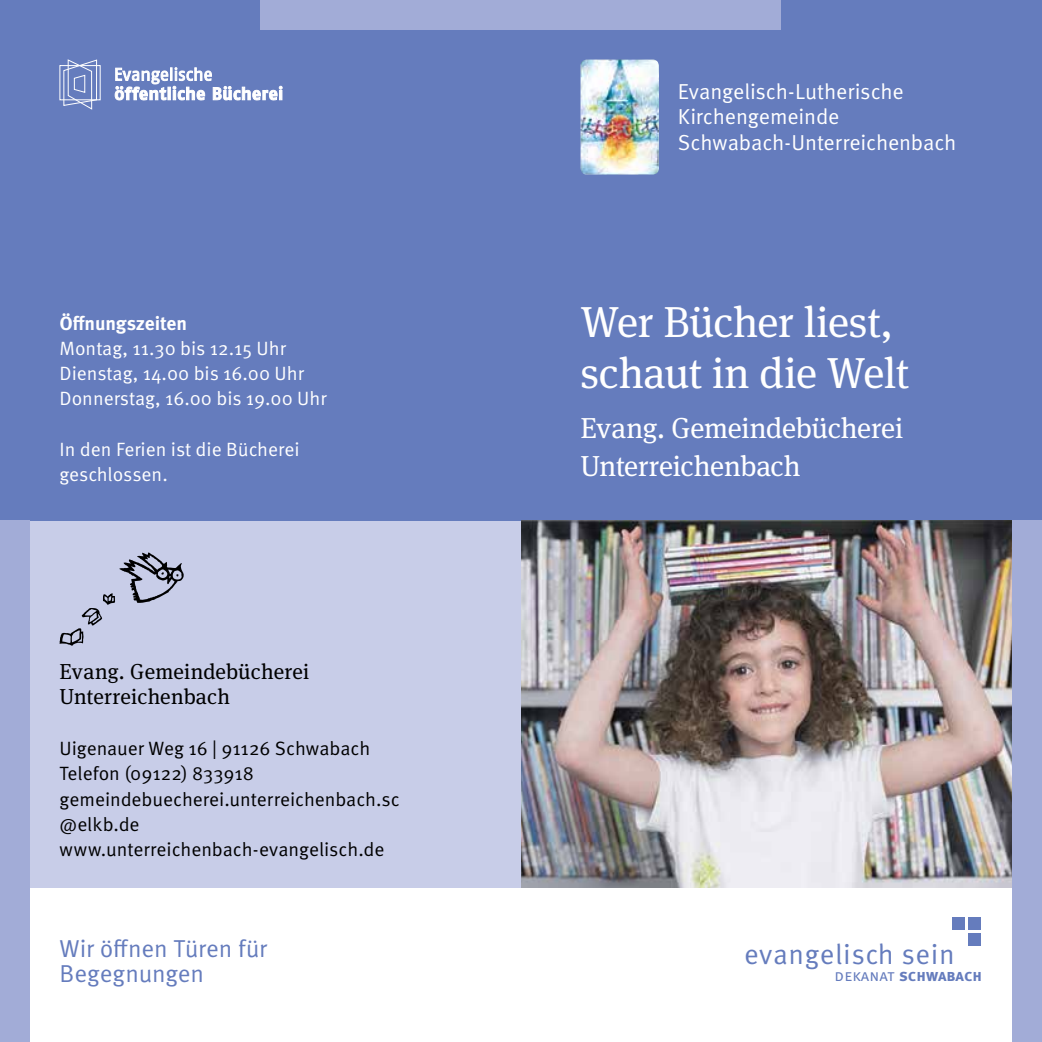
<style>
.page{position:relative;width:1042px;height:1042px;background:#fff}
.page>*{position:absolute;margin:0;border:0;box-sizing:border-box;transform-origin:0 0}
.t1{font:43.4px/50.6px "Meta Serif OT";letter-spacing:-.01em;color:#fff}
.t2{font:28.88px/38px "Meta Serif OT";letter-spacing:-.01em;color:#fff}
.t3{font:28.18px "Meta OT";letter-spacing:.02em;color:#657cbd}
.t4{font:24.5px/25.2px "Meta OT";letter-spacing:-.005em;color:#657cbd}
.t5{font:21.7px/25.2px "Meta OT";letter-spacing:-.01em;color:#fff}
.t6{font:21.7px/25.2px "Meta Serif OT";letter-spacing:.005em;color:#000}
.t7{font:19.25px/25.2px "Meta OT";letter-spacing:-.005em;color:#000}
.t8{font:19.25px/25.2px "Meta OT";color:#fff}
.t9{font:700 19.25px "Meta OT";letter-spacing:-.005em;color:#fff}
.t10{font:16.45px "Meta Bold Caps";color:#657cbd}
.s1{font-family:"Meta Normal Caps"}
</style>
<div class="page">
<div style="left:0;top:0;width:1042px;height:521px;background:#657cbd"></div>
<div style="left:30px;top:521px;width:491px;height:366px;background:#c8cde8"></div>
<img style="left:521px;top:521px;width:491px;height:366px">
<img style="left:580px;top:60px;width:79px;height:115px">
<div style="left:952px;top:918px;width:13px;height:12px;background:#657cbd"></div>
<div style="left:968px;top:918px;width:12px;height:12px;background:#657cbd"></div>
<div style="left:968px;top:933px;width:12px;height:13px;background:#657cbd"></div>
<div style="left:260px;top:0;width:521px;height:30px;background:#a2acd7"></div>
<div style="left:0;top:521px;width:30px;height:521px;background:#a2acd7"></div>
<div style="left:1012px;top:521px;width:30px;height:521px;background:#a2acd7"></div>
<svg style="left:115px;top:67px;width:167px;height:33px"></svg>
<div style="left:60px;top:65px;width:41px;height:35px;border:1px solid #fff"></div>
<svg style="left:63px;top:60px;width:34px;height:49px"></svg>
<svg style="left:60px;top:552px;width:124px;height:93px"></svg>
<p class="t9" style="left:60px;top:311px;width:129px">Öffnungszeiten</p>
<p class="t8" style="left:60px;top:336px;width:269px">Montag, 11.30 bis 12.15 Uhr<br>Dienstag, 14.00 bis 16.00 Uhr<br>Donnerstag, 16.00 bis 19.00 Uhr</p>
<p class="t8" style="left:60px;top:437px;width:241px">In den Ferien ist die Bücherei geschlossen.</p>
<p class="t6" style="left:60px;top:659px;width:251px">Evang. Gemeindebücherei<br>Unterreichenbach</p>
<p class="t7" style="left:60px;top:736px;width:342px">Uigenauer Weg 16 | 91126 Schwabach<br>Telefon (09122) 833918 gemeindebuecherei.unterreichenbach.sc @elkb.de www.unterreichenbach-evangelisch.de</p>
<p class="t4" style="left:60px;top:936px;width:209px">Wir öffnen Türen für<br>Begegnungen</p>
<p class="t5" style="left:678px;top:79px;width:280px">Evangelisch-Lutherische<br>Kirchengemeinde<br>Schwabach-Unterreichenbach</p>
<h1 class="t1" style="left:580px;top:298px;width:330px">Wer Bücher liest, schaut in die Welt</h1>
<h2 class="t2" style="left:580px;top:410px;width:324px">Evang. Gemeindebücherei<br>Unterreichenbach</h2>
<h3 class="t3" style="left:744px;top:937px;width:212px">evangelisch sein</h3>
<p class="t10" style="left:834px;top:966px;width:149px"><span class="s1">dekanat</span> schwabach</p>
</div>
